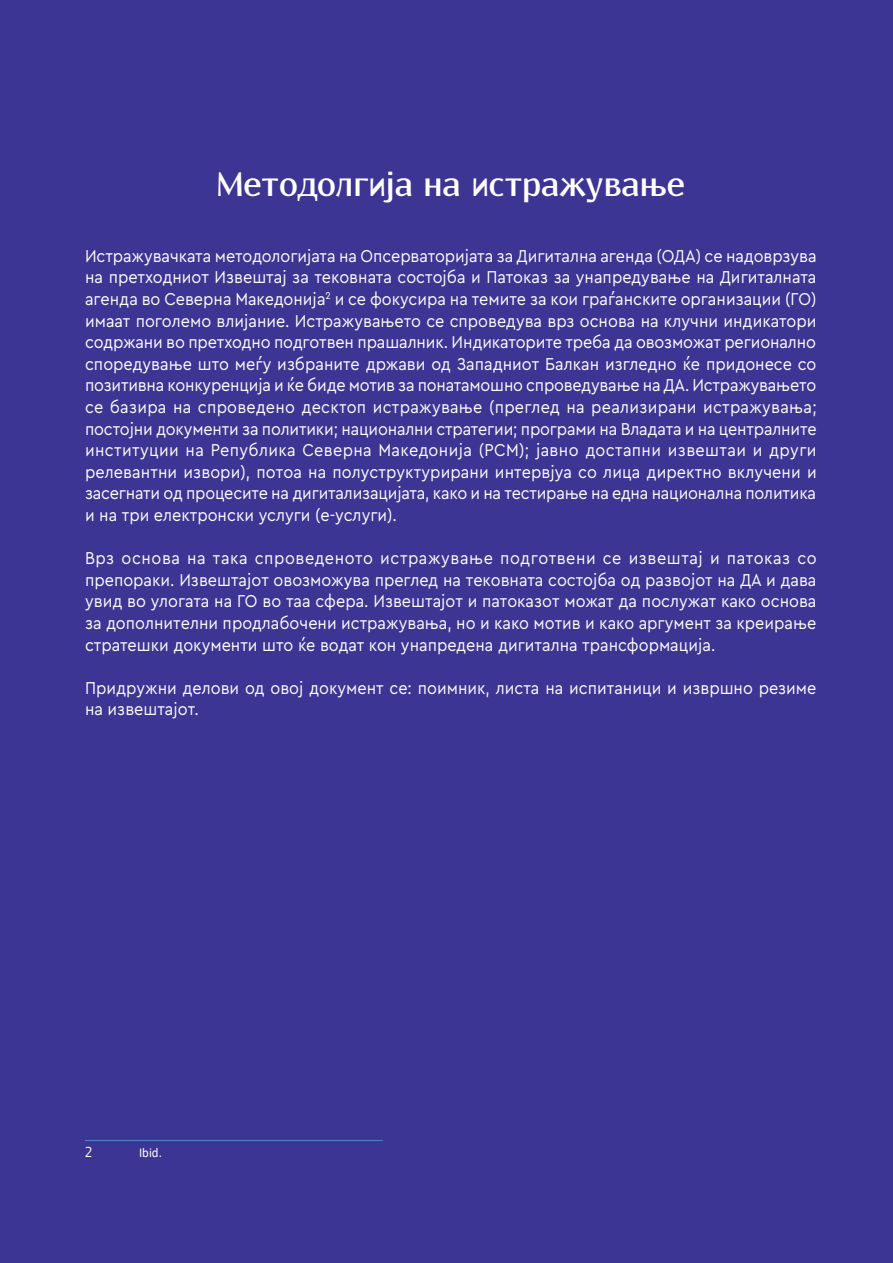
<style>
.page{position:relative;width:893px;height:1263px;background:#3d3594}
.page>*{position:absolute;margin:0;border:0;box-sizing:border-box;transform-origin:0 0}
.t1{font:700 37.5px "Resagokr";color:#fff;scale:.9 1}
.t2{font:18px/21.6px "Cera PRO";color:#fff;text-align:justify;scale:.9 1}
.t3{font:13.5px "Calibri";color:#fff;scale:.95 1}
.t4{font:13.5px "Stobi Sans";color:#fff;scale:.95 1}
</style>
<div class="page">
<hr style="left:85px;top:1140px;width:298px;height:1px;background:#4a81bf">
<h1 class="t1" style="left:216px;top:166px;width:522px">Методолгија на истражување</h1>
<p class="t2" style="left:85px;top:244px;width:814px">Истражувачката методологијата на Опсерваторијата за Дигитална агенда (ОДА) се надоврзува на претходниот Извештај за тековната состојба и Патоказ за унапредување на Дигиталната агенда во Северна Македонија<sup>2</sup> и се фокусира на темите за кои граѓанските организации (ГО) имаат поголемо влијание. Истражувањето се спроведува врз основа на клучни индикатори содржани во претходно подготвен прашалник. Индикаторите треба да овозможат регионално споредување што меѓу избраните држави од Западниот Балкан изгледно ќе придонесе со позитивна конкуренција и ќе биде мотив за понатамошно спроведување на ДА. Истражувањето се базира на спроведено десктоп истражување (преглед на реализирани истражувања; постојни документи за политики; национални стратегии; програми на Владата и на централните институции на Република Северна Македонија (РСМ); јавно достапни извештаи и други релевантни извори), потоа на полуструктурирани интервјуа со лица директно вклучени и засегнати од процесите на дигитализацијата, како и на тестирање на една национална политика и на три електронски услуги (е-услуги).</p>
<p class="t2" style="left:85px;top:546px;width:814px">Врз основа на така спроведеното истражување подготвени се извештај и патоказ со препораки. Извештајот овозможува преглед на тековната состојба од развојот на ДА и дава увид во улогата на ГО во таа сфера. Извештајот и патоказот можат да послужат како основа за дополнителни продлабочени истражувања, но и како мотив и како аргумент за креирање стратешки документи што ќе водат кон унапредена дигитална трансформација.</p>
<p class="t2" style="left:85px;top:676px;width:814px">Придружни делови од овој документ се: поимник, листа на испитаници и извршно резиме на извештајот.</p>
<p class="t4" style="left:85px;top:1142px;width:9px">2</p>
<p class="t3" style="left:139px;top:1143px;width:26px">Ibid.</p>
</div>
